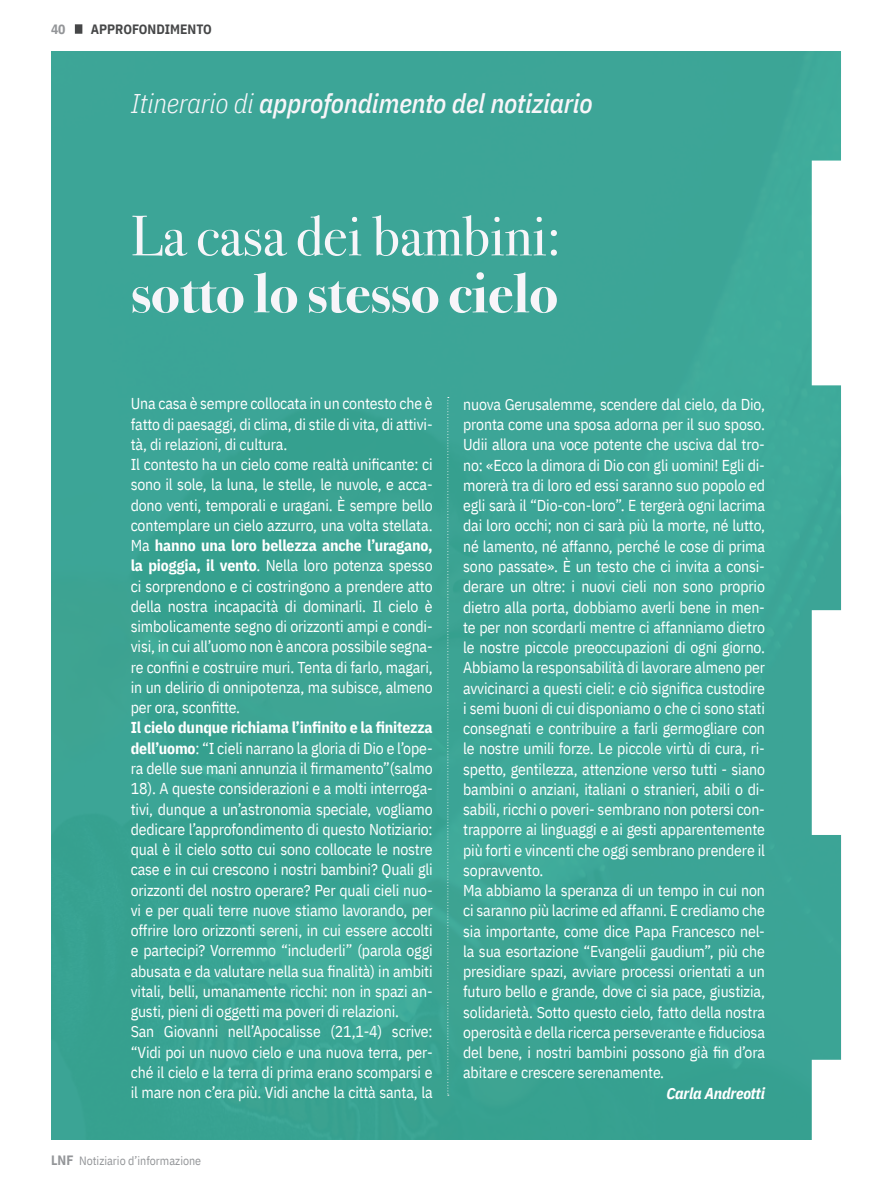
<style>
.page{position:relative;width:893px;height:1191px;background:#fff}
.page>*{position:absolute;margin:0;border:0;box-sizing:border-box;transform-origin:0 0}
.t1{font:700 57px/57px "Bodoni Svty Two ITCTT";color:#fff}
.t2{font:italic 500 27px "IBM Plex Sans Cond";letter-spacing:-.01em;color:#fff}
.t3{font:15.75px/20.2px "IBM Plex Sans Cond";letter-spacing:-.01em;color:#fff;text-align:justify}
.t4{font:italic 700 15.75px "IBM Plex Sans Cond";letter-spacing:-.01em;color:#fff}
.t5{font:700 13.5px "IBM Plex Sans Cond";color:#464748}
.t6{font:700 13.5px "IBM Plex Sans Cond";color:#939598}
.t7{font:12px "IBM Plex Sans Cond";color:#939598}
.s1{font-weight:300}
.s2{font-weight:400}
.s3{font-weight:700}
.s4{font-weight:700;font-size:13.5px}
</style>
<div class="page">
<div style="left:75px;top:24px;width:7px;height:10px;background:#464748"></div>
<div style="left:51px;top:51px;width:790px;height:1089px;background:#3ca597"></div>
<svg style="left:812px;top:161px;width:30px;height:979px"></svg>
<p class="t6" style="left:51px;top:18px;width:16px">40</p>
<p class="t5" style="left:91px;top:18px;width:122px">APPROFONDIMENTO</p>
<p class="t2" style="left:131px;top:83px;width:463px"><span class="s1">Itinerario di</span> approfondimento del notiziario</p>
<p class="t1" style="left:131px;top:203px;width:432px"><span class="s2">La casa dei bambini: </span>sotto lo stesso cielo</p>
<p class="t3" style="left:131px;top:392px;width:303px">Una casa è sempre collocata in un contesto che è fatto di paesaggi, di clima, di stile di vita, di attivi&shy;tà, di relazioni, di cultura.</p>
<p class="t3" style="left:131px;top:453px;width:303px">Il contesto ha un cielo come realtà unificante: ci sono il sole, la luna, le stelle, le nuvole, e acca&shy;dono venti, temporali e uragani. È sempre bello contemplare un cielo azzurro, una volta stellata.<br>Ma <span class="s3">hanno una loro bellezza anche l’uragano, la pioggia, il vento</span>. Nella loro potenza spesso ci sorprendono e ci costringono a prendere atto della nostra incapacità di dominarli. Il cielo è simbolicamente segno di orizzonti ampi e condi&shy;visi, in cui all’uomo non è ancora possibile segna&shy;re confini e costruire muri. Tenta di farlo, magari, in un delirio di onnipotenza, ma subisce, almeno per ora, sconfitte.</p>
<p class="t3" style="left:131px;top:716px;width:303px"><span class="s3">Il cielo dunque richiama l’infinito e la finitezza dell’uomo</span>: “I cieli narrano la gloria di Dio e l’ope&shy;ra delle sue mani annunzia il firmamento”(salmo 18). A queste considerazioni e a molti interroga&shy;tivi, dunque a un’astronomia speciale, vogliamo dedicare l’approfondimento di questo Notiziario: qual è il cielo sotto cui sono collocate le nostre case e in cui crescono i nostri bambini? Quali gli orizzonti del nostro operare? Per quali cieli nuo&shy;vi e per quali terre nuove stiamo lavorando, per offrire loro orizzonti sereni, in cui essere accolti e partecipi? Vorremmo “includerli” (parola oggi abusata e da valutare nella sua finalità) in ambiti vitali, belli, umanamente ricchi: non in spazi an&shy;gusti, pieni di oggetti ma poveri di relazioni.</p>
<p class="t3" style="left:131px;top:1020px;width:303px">San Giovanni nell’Apocalisse (21,1-4) scrive: “Vidi poi un nuovo cielo e una nuova terra, per&shy;ché il cielo e la terra di prima erano scomparsi e il mare non c’era più. Vidi anche la città santa, la</p>
<p class="t7" style="left:51px;top:1151px;width:152px"><span class="s4">LNF</span> Notiziario d’informazione</p>
<p class="t3" style="left:463px;top:393px;width:303px">nuova Gerusalemme, scendere dal cielo, da Dio, pronta come una sposa adorna per il suo sposo.<br>Udii allora una voce potente che usciva dal tro&shy;no: «Ecco la dimora di Dio con gli uomini! Egli di&shy;morerà tra di loro ed essi saranno suo popolo ed egli sarà il “Dio-con-loro”. E tergerà ogni lacrima dai loro occhi; non ci sarà più la morte, né lutto, né lamento, né affanno, perché le cose di prima sono passate». È un testo che ci invita a consi&shy;derare un oltre: i nuovi cieli non sono proprio dietro alla porta, dobbiamo averli bene in men&shy;te per non scordarli mentre ci affanniamo dietro le nostre piccole preoccupazioni di ogni giorno.<br>Abbiamo la responsabilità di lavorare almeno per avvicinarci a questi cieli: e ciò significa custodire i semi buoni di cui disponiamo o che ci sono stati consegnati e contribuire a farli germogliare con le nostre umili forze. Le piccole virtù di cura, ri&shy;spetto, gentilezza, attenzione verso tutti - siano bambini o anziani, italiani o stranieri, abili o di&shy;sabili, ricchi o poveri- sembrano non potersi con&shy;trapporre ai linguaggi e ai gesti apparentemente più forti e vincenti che oggi sembrano prendere il sopravvento.</p>
<p class="t3" style="left:463px;top:879px;width:303px">Ma abbiamo la speranza di un tempo in cui non ci saranno più lacrime ed affanni. E crediamo che sia importante, come dice Papa Francesco nel&shy;la sua esortazione “Evangelii gaudium”, più che presidiare spazi, avviare processi orientati a un futuro bello e grande, dove ci sia pace, giustizia, solidarietà. Sotto questo cielo, fatto della nostra operosità e della ricerca perseverante e fiduciosa del bene, i nostri bambini possono già fin d’ora abitare e crescere serenamente.</p>
<p class="t4" style="left:666px;top:1080px;width:100px">Carla Andreotti</p>
</div>
